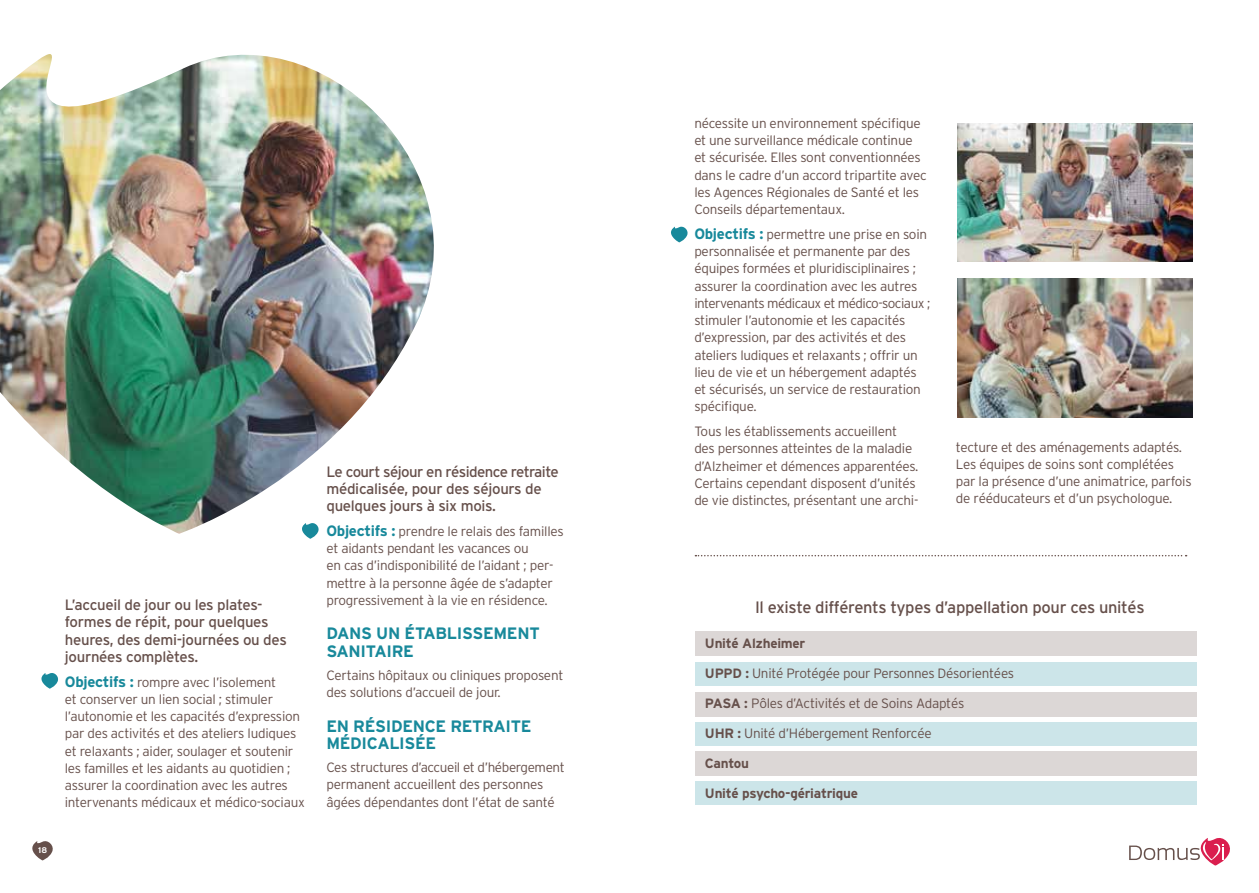
<style>
.page{position:relative;width:1259px;height:893px;background:#fff}
.page>*{position:absolute;margin:0;border:0;box-sizing:border-box;transform-origin:0 0}
.t1{font:700 16.5px "Interstate";color:#18899b}
.t2{font:16.5px "Interstate";letter-spacing:-.02em;color:#66504b}
.t3{font:15px/17.2px "Interstate";letter-spacing:-.02em;color:#66504b}
.t4{font:300 13.5px/17.2px "Interstate";letter-spacing:-.02em;color:#66504b}
.t5{font:700 13.5px "Interstate";letter-spacing:-.02em;color:#66504b}
.t6{font:700 8.25px "Interstate";color:#fff}
.s1{font-weight:700;font-size:15px;color:#18899b}
.s2{font-weight:700}
</style>
<div class="page">
<svg style="left:32px;top:841px;width:21px;height:19px"></svg>
<svg style="left:1129px;top:838px;width:101px;height:27px"></svg>
<img style="left:0;top:54px;width:434px;height:480px">
<div style="left:695px;top:752px;width:501px;height:24px;background:#dcd7d6"></div>
<div style="left:695px;top:692px;width:501px;height:24px;background:#dcd7d6"></div>
<div style="left:695px;top:631px;width:501px;height:25px;background:#dcd7d6"></div>
<div style="left:695px;top:781px;width:501px;height:24px;background:#cce5e9"></div>
<div style="left:695px;top:722px;width:501px;height:23px;background:#cce5e9"></div>
<div style="left:695px;top:662px;width:501px;height:24px;background:#cce5e9"></div>
<img style="left:957px;top:279px;width:235px;height:138px">
<img style="left:957px;top:123px;width:235px;height:138px">
<svg style="left:41px;top:673px;width:17px;height:16px"></svg>
<svg style="left:300px;top:521px;width:20px;height:18px"></svg>
<svg style="left:671px;top:226px;width:17px;height:16px"></svg>
<svg style="left:695px;top:555px;width:491px;height:1px"></svg>
<p class="t6" style="left:38px;top:845px;width:10px">18</p>
<p class="t3" style="left:65px;top:596px;width:223px">L’accueil de jour ou les plates&shy;formes de répit, pour quelques heures, des demi-journées ou des journées complètes.</p>
<p class="t4" style="left:65px;top:673px;width:242px"><span class="s1">OBJECTIFS :</span> rompre avec l’isolement<br>et conserver un lien social ; stimuler l’autonomie et les capacités d’expression par des activités et des ateliers ludiques et relaxants ; aider, soulager et soutenir les familles et les aidants au quotidien ; assurer la coordination avec les autres intervenants médicaux et médico-sociaux</p>
<p class="t3" style="left:326px;top:463px;width:234px">Le court séjour en résidence retraite médicalisée, pour des séjours de quelques jours à six mois.</p>
<p class="t4" style="left:326px;top:522px;width:239px"><span class="s1">OBJECTIFS :</span> prendre le relais des familles et aidants pendant les vacances ou<br>en cas d’indisponibilité de l’aidant ; per&shy;mettre à la personne âgée de s’adapter progressivement à la vie en résidence.</p>
<p class="t1" style="left:326px;top:624px;width:131px">DANS UN ÉTABLISSE</p>
<p class="t1" style="left:493px;top:624px;width:45px">MENT</p>
<p class="t1" style="left:326px;top:642px;width:43px">SANITAI</p>
<p class="t1" style="left:392px;top:642px;width:21px">RE</p>
<p class="t4" style="left:326px;top:666px;width:238px">Certains hôpitaux ou cliniques proposent des solutions d’accueil de jour.</p>
<p class="t1" style="left:326px;top:717px;width:59px">EN RÉSIDE</p>
<p class="t1" style="left:413px;top:717px;width:91px">NCE RETRAITE</p>
<p class="t1" style="left:326px;top:734px;width:62px">MÉDICALIS</p>
<p class="t1" style="left:415px;top:734px;width:20px">ÉE</p>
<p class="t4" style="left:326px;top:759px;width:240px">Ces structures d’accueil et d’hébergement permanent accueillent des personnes âgées dépendantes dont l’état de santé</p>
<p class="t4" style="left:694px;top:114px;width:234px">nécessite un environnement spécifique et une surveillance médicale continue et sécurisée. Elles sont conventionnées dans le cadre d’un accord tripartite avec les Agences Régionales de Santé et les Conseils départementaux.</p>
<p class="t4" style="left:694px;top:225px;width:237px"><span class="s1">OBJECTIFS :</span> permettre une prise en soin personnalisée et permanente par des équipes formées et pluridisciplinaires ; assurer la coordination avec les autres intervenants médicaux et médico-sociaux ; stimuler l’autonomie et les capacités d’expression, par des activités et des ateliers ludiques et relaxants ; offrir un lieu de vie et un hébergement adaptés et sécurisés, un service de restauration spécifique.</p>
<p class="t4" style="left:694px;top:423px;width:226px">Tous les établissements accueillent des personnes atteintes de la maladie d’Alzheimer et démences apparentées.<br>Certains cependant disposent d’unités de vie distinctes, présentant une archi-</p>
<p class="t4" style="left:956px;top:438px;width:237px">tecture et des aménagements adaptés.<br>Les équipes de soins sont complétées par la présence d’une animatrice, parfois de rééducateurs et d’un psychologue.</p>
<p class="t2" style="left:755px;top:598px;width:391px">Il existe différents types d’appellation pour ces unités</p>
<p class="t5" style="left:705px;top:635px;width:102px">UNITÉ ALZHEIMER</p>
<p class="t4" style="left:705px;top:664px;width:311px"><span class="s2">UPPD :</span> Unité Protégée pour Personnes Désorientées</p>
<p class="t4" style="left:705px;top:694px;width:261px"><span class="s2">PASA :</span> Pôles d’Activités et de Soins Adaptés</p>
<p class="t4" style="left:705px;top:724px;width:228px"><span class="s2">UHR :</span> Unité d’Hébergement Renforcée</p>
<p class="t5" style="left:705px;top:755px;width:45px">CANTOU</p>
<p class="t5" style="left:705px;top:785px;width:154px">UNITÉ PSYCHO-GÉRIATRIQUE</p>
</div>
